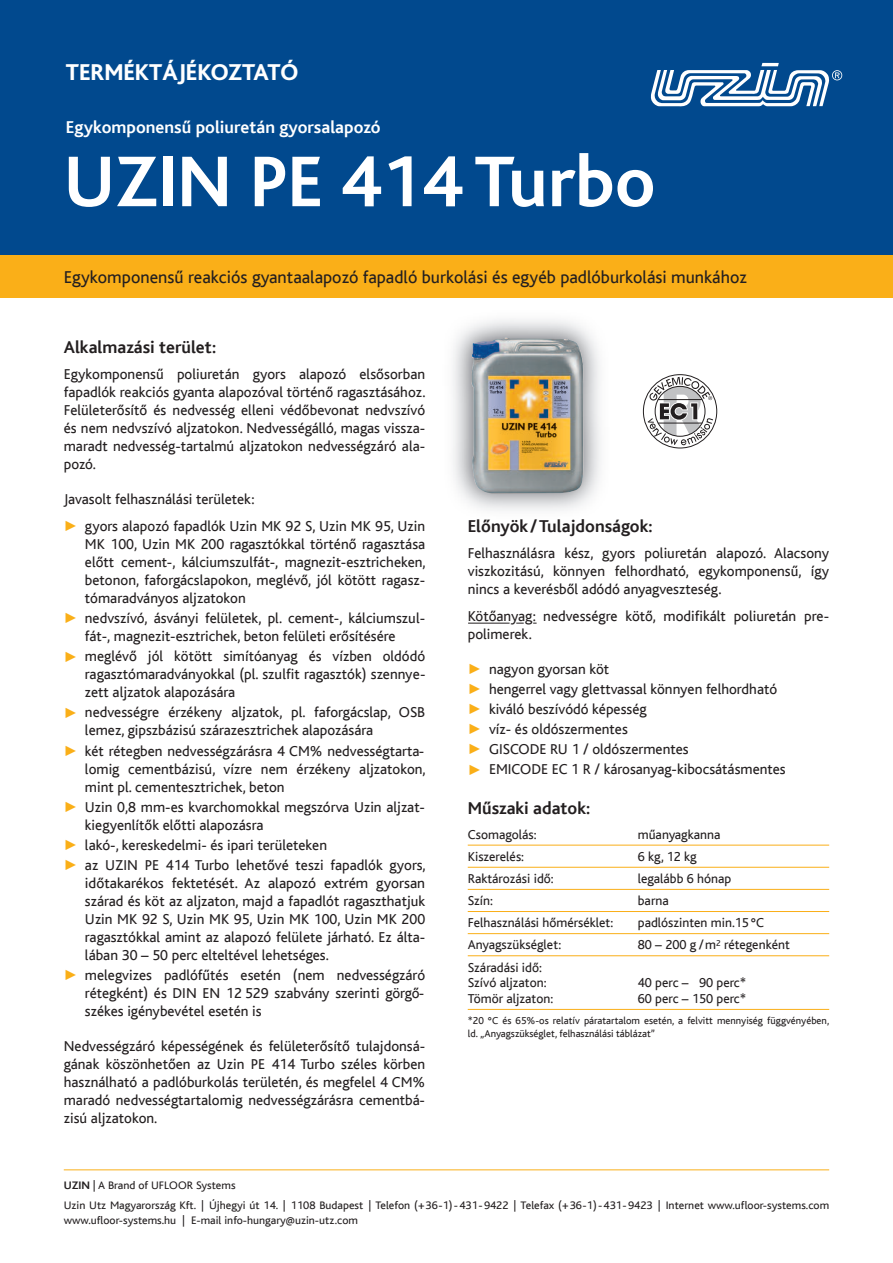
<style>
.page{position:relative;width:893px;height:1263px;background:#fff}
.page>*{position:absolute;margin:0;border:0;box-sizing:border-box;transform-origin:0 0}
.t1{font:75px "Bliss CE Bold";color:#fff}
.t2{font:800 24px "Bliss";color:#fff}
.t3{font:18px "Bliss CE Regular";color:#231f20}
.t4{font:18px "Bliss CE Bold";color:#231f20}
.t5{font:18px "Bliss CE Bold";color:#fff}
.t6{font:15px/18px "Bliss CE Regular";color:#231f20;text-align:justify}
.t7{font:13.5px/15.8px "Bliss CE Regular";color:#231f20}
.t8{font:11.4px/20px "Bliss CE Regular";color:#231f20}
.t9{font:10.5px/12.8px "Bliss CE Regular";color:#231f20}
.s1{color:#faaf18}
.s2{font-family:"Bliss CE Bold"}
</style>
<div class="page">
<div style="left:0;top:0;width:893px;height:255px;background:#01498e"></div>
<svg style="left:651px;top:63px;width:191px;height:44px"></svg>
<div style="left:0;top:255px;width:893px;height:43px;background:#faaf18"></div>
<hr style="left:64px;top:1169px;width:765px;height:1px;background:#faaf18">
<img style="left:471px;top:337px;width:112px;height:156px">
<svg style="left:643px;top:375px;width:74px;height:73px"></svg>
<hr style="left:468px;top:845px;width:361px;height:1px;background:#faaf18">
<hr style="left:468px;top:867px;width:361px;height:1px;background:#faaf18">
<hr style="left:468px;top:889px;width:361px;height:1px;background:#faaf18">
<hr style="left:468px;top:911px;width:361px;height:1px;background:#faaf18">
<hr style="left:468px;top:933px;width:361px;height:1px;background:#faaf18">
<hr style="left:468px;top:955px;width:361px;height:1px;background:#faaf18">
<hr style="left:468px;top:1009px;width:361px;height:1px;background:#faaf18">
<hr style="left:468px;top:623px;width:42px;height:1px;background:#231f20">
<h2 class="t2" style="left:66px;top:63px;width:234px">TERMÉKTÁJÉKOZTATÓ</h2>
<p class="t5" style="left:66px;top:118px;width:316px">Egykomponensű poliuretán gyorsalapozó</p>
<h1 class="t1" style="left:64px;top:143px;width:593px">UZIN PE 414 Turbo</h1>
<p class="t3" style="left:64px;top:268px;width:685px">Egykomponensű reakciós gyantaalapozó fapadló burkolási és egyéb padlóburkolási munkához</p>
<p class="t4" style="left:64px;top:338px;width:154px">Alkalmazási terület:</p>
<p class="t6" style="left:64px;top:366px;width:363px">Egykomponensű poliuretán gyors alapozó elsősorban fapadlók reakciós gyanta alapozóval történő ragasztásához.<br>Felületerősítő és nedvesség elleni védőbevonat nedvszívó és nem nedvszívó aljzatokon. Nedvességálló, magas vissza&shy;maradt nedvesség-tartalmú aljzatokon nedvességzáró ala&shy;pozó.</p>
<p class="t6" style="left:64px;top:491px;width:192px">Javasolt felhasználási területek:</p>
<p class="t6" style="left:85px;top:517px;width:342px;text-indent:-21px"><span class="s1">✓</span> gyors alapozó fapadlók Uzin MK 92 S, Uzin MK 95, Uzin MK 100, Uzin MK 200 ragasztókkal történő ragasztása előtt cement-, kálciumszulfát-, magnezit-esztricheken, betonon, faforgácslapokon, meglévő, jól kötött ragasz&shy;tómaradványos aljzatokon</p>
<p class="t6" style="left:64px;top:609px;width:363px;text-align:center"><span class="s1">✓</span> nedvszívó, ásványi felületek, pl. cement-, kálciumszul&shy;fát-, magnezit-esztrichek, beton felületi erősítésére</p>
<p class="t6" style="left:85px;top:648px;width:342px;text-indent:-21px"><span class="s1">✓</span> meglévő jól kötött simítóanyag és vízben oldódó ragasztómaradványokkal (pl. szulfit ragasztók) szennye&shy;zett aljzatok alapozására</p>
<p class="t6" style="left:85px;top:704px;width:342px;text-indent:-21px"><span class="s1">✓</span> nedvességre érzékeny aljzatok, pl. faforgácslap, OSB lemez, gipszbázisú szárazesztrichek alapozására</p>
<p class="t6" style="left:85px;top:742px;width:342px;text-indent:-21px"><span class="s1">✓</span> két rétegben nedvességzárásra 4 CM% nedvességtarta&shy;lomig cementbázisú, vízre nem érzékeny aljzatokon, mint pl. cementesztrichek, beton</p>
<p class="t6" style="left:85px;top:798px;width:341px;text-indent:-21px"><span class="s1">✓</span> Uzin 0,8 mm-es kvarchomokkal megszórva Uzin aljzat&shy;kiegyenlítők előtti alapozásra</p>
<p class="t6" style="left:64px;top:836px;width:265px"><span class="s1">✓</span> lakó-, kereskedelmi- és ipari területeken</p>
<p class="t6" style="left:85px;top:856px;width:342px;text-indent:-21px"><span class="s1">✓</span> az UZIN PE 414 Turbo lehetővé teszi fapadlók gyors, időtakarékos fektetését. Az alapozó extrém gyorsan szárad és köt az aljzaton, majd a fapadlót ragaszthatjuk Uzin MK 92 S, Uzin MK 95, Uzin MK 100, Uzin MK 200 ragasztókkal amint az alapozó felülete járható. Ez álta&shy;lában 30 – 50 perc elteltével lehetséges.</p>
<p class="t6" style="left:85px;top:966px;width:342px;text-indent:-21px"><span class="s1">✓</span> melegvizes padlófűtés esetén (nem nedvességzáró rétegként) és DIN EN 12 529 szabvány szerinti görgő&shy;székes igénybevétel esetén is</p>
<p class="t6" style="left:64px;top:1037px;width:363px">Nedvességzáró képességének és felületerősítő tulajdonsá&shy;gának köszönhetően az Uzin PE 414 Turbo széles körben használható a padlóburkolás területén, és megfelel 4 CM% maradó nedvességtartalomig nedvességzárásra cementbá&shy;zisú aljzatokon.</p>
<p class="t4" style="left:468px;top:516px;width:186px">Előnyök/Tulajdonságok:</p>
<p class="t6" style="left:468px;top:544px;width:363px">Felhasználásra kész, gyors poliuretán alapozó. Alacsony viszkozitású, könnyen felhordható, egykomponensű, így nincs a keverésből adódó anyagveszteség.</p>
<p class="t6" style="left:468px;top:607px;width:363px">Kötőanyag: nedvességre kötő, modifikált poliuretán pre&shy;polimerek.</p>
<p class="t6" style="left:468px;top:660px;width:143px"><span class="s1">✓</span> nagyon gyorsan köt</p>
<p class="t6" style="left:468px;top:680px;width:311px"><span class="s1">✓</span> hengerrel vagy glettvassal könnyen felhordható</p>
<p class="t6" style="left:468px;top:700px;width:180px"><span class="s1">✓</span> kiváló beszívódó képesség</p>
<p class="t6" style="left:468px;top:720px;width:162px"><span class="s1">✓</span> víz- és oldószermentes</p>
<p class="t6" style="left:468px;top:740px;width:222px"><span class="s1">✓</span> GISCODE RU 1 / oldószermentes</p>
<p class="t6" style="left:468px;top:761px;width:319px"><span class="s1">✓</span> EMICODE EC 1 R / károsanyag-kibocsátásmentes</p>
<p class="t4" style="left:468px;top:799px;width:124px">Műszaki adatok:</p>
<p class="t7" style="left:468px;top:827px;width:70px">Csomagolás:</p>
<p class="t7" style="left:638px;top:827px;width:84px">műanyagkanna</p>
<p class="t7" style="left:468px;top:849px;width:58px">Kiszerelés:</p>
<p class="t7" style="left:638px;top:849px;width:60px">6 kg, 12 kg</p>
<p class="t7" style="left:468px;top:871px;width:87px">Raktározási idő:</p>
<p class="t7" style="left:638px;top:871px;width:95px">legalább 6 hónap</p>
<p class="t7" style="left:468px;top:893px;width:27px">Szín:</p>
<p class="t7" style="left:638px;top:893px;width:32px">barna</p>
<p class="t7" style="left:468px;top:915px;width:147px">Felhasználási hőmérséklet:</p>
<p class="t7" style="left:638px;top:915px;width:128px">padlószinten min.15°C</p>
<p class="t7" style="left:468px;top:937px;width:95px">Anyagszükséglet:</p>
<p class="t7" style="left:638px;top:937px;width:153px">80 – 200 g /m<sup>2</sup> rétegenként</p>
<p class="t7" style="left:468px;top:959px;width:80px">Száradási idő:<br>Szívó aljzaton:</p>
<p class="t7" style="left:638px;top:975px;width:110px">40 perc – 90 perc*</p>
<p class="t7" style="left:468px;top:991px;width:87px">Tömör aljzaton:</p>
<p class="t7" style="left:638px;top:991px;width:110px">60 perc – 150 perc*</p>
<p class="t9" style="left:468px;top:1015px;width:363px">*20 °C és 65%-os relatív páratartalom esetén, a felvitt mennyiség függvényében, ld. „Anyagszükséglet, felhasználási táblázat”</p>
<p class="t8" style="left:64px;top:1175px;width:767px"><span class="s2">UZIN</span> | A Brand of UFLOOR Systems<br>Uzin Utz Magyarország Kft. | Újhegyi út 14. | 1108 Budapest | Telefon (+36-1)-431-9422 | Telefax (+36-1)-431-9423 | Internet www.ufloor-systems.com</p>
<p class="t8" style="left:64px;top:1211px;width:296px">www.ufloor-systems.hu | E-mail info-hungary@uzin-utz.com</p>
</div>
